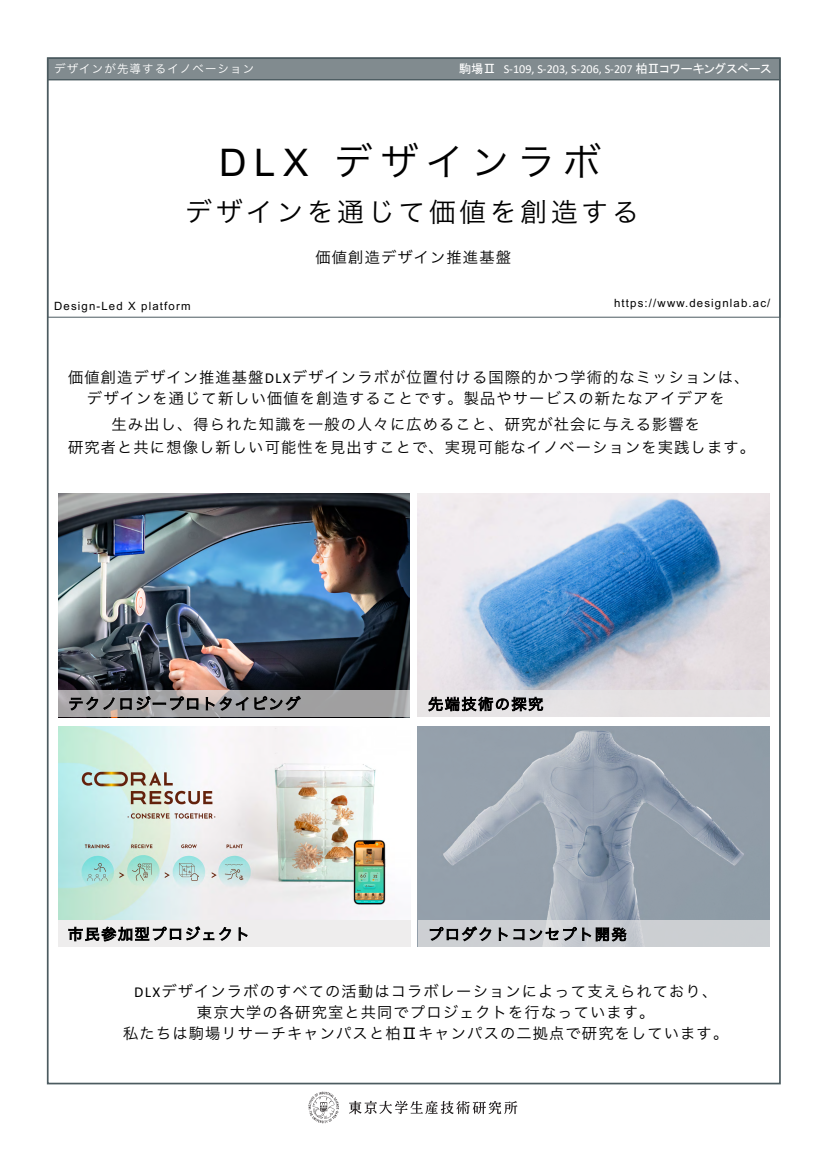
<style>
.page{position:relative;width:826px;height:1168px;background:#fff}
.page>*{position:absolute;margin:0;border:0;box-sizing:border-box;transform-origin:0 0}
.t1{font:38.08px "Hira Kaku Pro W3";letter-spacing:.2em;color:#000}
.t2{font:26.64px "Hira Kaku Pro W3";letter-spacing:.145em;color:#000}
.t3{font:15.24px/20.9px "Hira Kaku Pro W3";letter-spacing:.075em;color:#000;text-align:center}
.t4{font:14.92px "Hira Kaku Pro W3";letter-spacing:.095em;color:#000}
.t5{font:12.2px "Calibri";color:#fff}
.t6{font:11.44px "Arial";letter-spacing:.1em;color:#000}
.t7{font:11.44px "Hira Kaku Pro W3";letter-spacing:.1em;color:#fff}
.s1{font-family:"MS P Gothic"}
.s2{font-family:"Microsoft Ya Hei"}
.s3{font-family:"Arial"}
.s4{font-family:"Calibri"}
</style>
<div class="page">
<div style="left:48px;top:58px;width:731px;height:22px;background:#818b8f"></div>
<div style="left:47px;top:58px;width:733px;height:22px;border:1px solid #4c5b60"></div>
<div style="left:47px;top:79px;width:733px;height:239px;border:1px solid #4c5b60"></div>
<img style="left:58px;top:726px;width:332px;height:194px">
<div style="left:58px;top:920px;width:352px;height:27px;background:#eeeded"></div>
<img style="left:418px;top:726px;width:351px;height:194px">
<img style="left:58px;top:493px;width:352px;height:197px">
<img style="left:418px;top:493px;width:351px;height:197px">
<div style="left:418px;top:920px;width:351px;height:27px;background:#cdcfd3"></div>
<div style="left:418px;top:690px;width:351px;height:27px;background:#e7e6e6"></div>
<div style="left:58px;top:690px;width:352px;height:27px;background:#e7e6e6;opacity:.7"></div>
<img style="left:308px;top:1091px;width:210px;height:33px">
<p class="t7" style="left:54px;top:59px;width:201px">デザインが先導するイノベーション</p>
<p class="t5" style="left:459px;top:61px;width:314px"><span class="s1">駒場</span><span class="s2">Ⅱ</span> S-109, S-203, S-206, S-207 <span class="s1">柏</span><span class="s2">Ⅱ</span><span class="s1">コワーキングスペース</span></p>
<h1 class="t1" style="left:219px;top:128px;width:383px"><span class="s3">DLX</span> デザインラボ</h1>
<h2 class="t2" style="left:185px;top:188px;width:455px">デザインを通じて価値を創造する</h2>
<p class="t3" style="left:315px;top:245px;width:197px">価値創造デザイン推進基盤</p>
<p class="t6" style="left:614px;top:295px;width:158px">https://www.designlab.ac/</p>
<p class="t6" style="left:54px;top:298px;width:138px">Design-Led X platform</p>
<p class="t3" style="left:68px;top:366px;width:682px">価値創造デザイン推進基盤<span class="s4">DLX</span>デザインラボが位置付ける国際的かつ学術的なミッションは、デザインを通じて新しい価値を創造することです。製品やサービスの新たなアイデアを</p>
<p class="t3" style="left:68px;top:412px;width:688px;line-height:22.5px;text-align:left;text-indent:43px">生み出し、得られた知識を一般の人々に広めること、研究が社会に与える影響を<br>研究者と共に想像し新しい可能性を見出すことで、実現可能なイノベーションを実践します。</p>
<p class="t4" style="left:68px;top:691px;width:233px">テクノロジープロトタイピング</p>
<p class="t4" style="left:428px;top:691px;width:117px">先端技術の探究</p>
<p class="t4" style="left:68px;top:921px;width:183px">市民参加型プロジェクト</p>
<p class="t4" style="left:428px;top:921px;width:200px">プロダクトコンセプト開発</p>
<p class="t3" style="left:123px;top:979px;width:606px"><span class="s4">DLX</span>デザインラボのすべての活動はコラボレーションによって支えられており、<br>東京大学の各研究室と共同でプロジェクトを行なっています。<br>私たちは駒場リサーチキャンパスと柏<span class="s2">Ⅱ</span>キャンパスの二拠点で研究をしています。</p>
</div>
